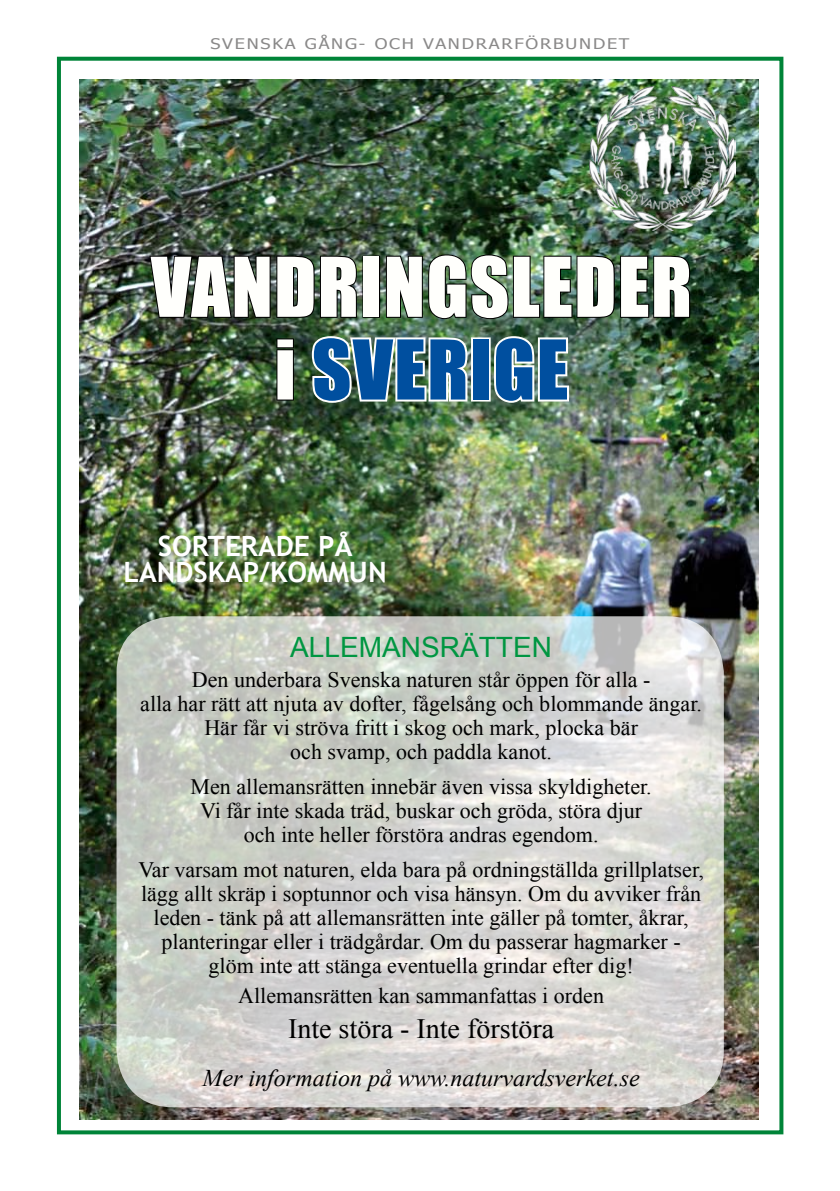
<style>
.page{position:relative;width:840px;height:1191px;background:#fff}
.page>*{position:absolute;margin:0;border:0;box-sizing:border-box;transform-origin:0 0}
.t1{font:76px/82.6px "Impact";letter-spacing:.02em;color:#fffffc;text-align:center}
.t2{font:700 28px/26px "Trebuchet MS";color:#fff;text-align:center}
.t3{font:28px "Times New Roman";color:#000}
.t4{font:28px "Arial";color:#009641}
.t5{font:italic 24px "Times New Roman";color:#000}
.t6{font:22px/24px "Times New Roman";color:#000;text-align:center}
.t7{font:14.6px "Tahoma";letter-spacing:.1em;color:#8a8989;scale:1.23 1}
.s1{color:#004f9f}
</style>
<div class="page">
<img style="left:79px;top:79px;width:679px;height:1040px">
<svg style="left:116px;top:616px;width:607px;height:491px;background:#d3d4cf"></svg>
<div style="left:57px;top:57px;width:726px;height:1077px;border:4px solid #008438"></div>
<img style="left:148px;top:252px;width:210px;height:75px">
<div style="left:362px;top:256px;width:18px;height:62px;border:2px solid #000"></div>
<img style="left:384px;top:253px;width:307px;height:67px">
<svg style="left:275px;top:337px;width:20px;height:64px"></svg>
<img style="left:309px;top:333px;width:161px;height:105px">
<div style="left:471px;top:337px;width:19px;height:64px;border:4px solid #fff"></div>
<img style="left:491px;top:333px;width:79px;height:72px">
<img style="left:589px;top:87px;width:146px;height:143px">
<p class="t7" style="left:210px;top:34px;width:342px">SVENSKA GÅNG- OCH VANDRARFÖRBUNDET</p>
<h1 class="t1" style="left:151px;top:244px;width:542px">VANDRINGSLEDER i <span class="s1">SVERIGE</span></h1>
<p class="t2" style="left:123px;top:533px;width:264px">SORTERADE PÅ<br>LANDSKAP/KOMMUN</p>
<p class="t4" style="left:290px;top:629px;width:263px">ALLEMANSRÄTTEN</p>
<p class="t6" style="left:140px;top:667px;width:563px">Den underbara Svenska naturen står öppen för alla -<br>alla har rätt att njuta av dofter, fågelsång och blommande ängar.<br>Här får vi ströva fritt i skog och mark, plocka bär<br>och svamp, och paddla kanot.</p>
<p class="t6" style="left:190px;top:774px;width:462px">Men allemansrätten innebär även vissa skyldigheter.<br>Vi får inte skada träd, buskar och gröda, störa djur och inte heller förstöra andras egendom.</p>
<p class="t6" style="left:138px;top:857px;width:566px">Var varsam mot naturen, elda bara på ordningställda grillplatser, lägg allt skräp i soptunnor och visa hänsyn. Om du avviker från leden - tänk på att allemansrätten inte gäller på tomter, åkrar, planteringar eller i trädgårdar. Om du passerar hagmarker - glöm inte att stänga eventuella grindar efter dig!</p>
<p class="t6" style="left:238px;top:983px;width:367px">Allemansrätten kan sammanfattas i orden</p>
<p class="t3" style="left:288px;top:1010px;width:267px">Inte störa - Inte förstöra</p>
<p class="t5" style="left:202px;top:1062px;width:438px">Mer information på www.naturvardsverket.se</p>
</div>
